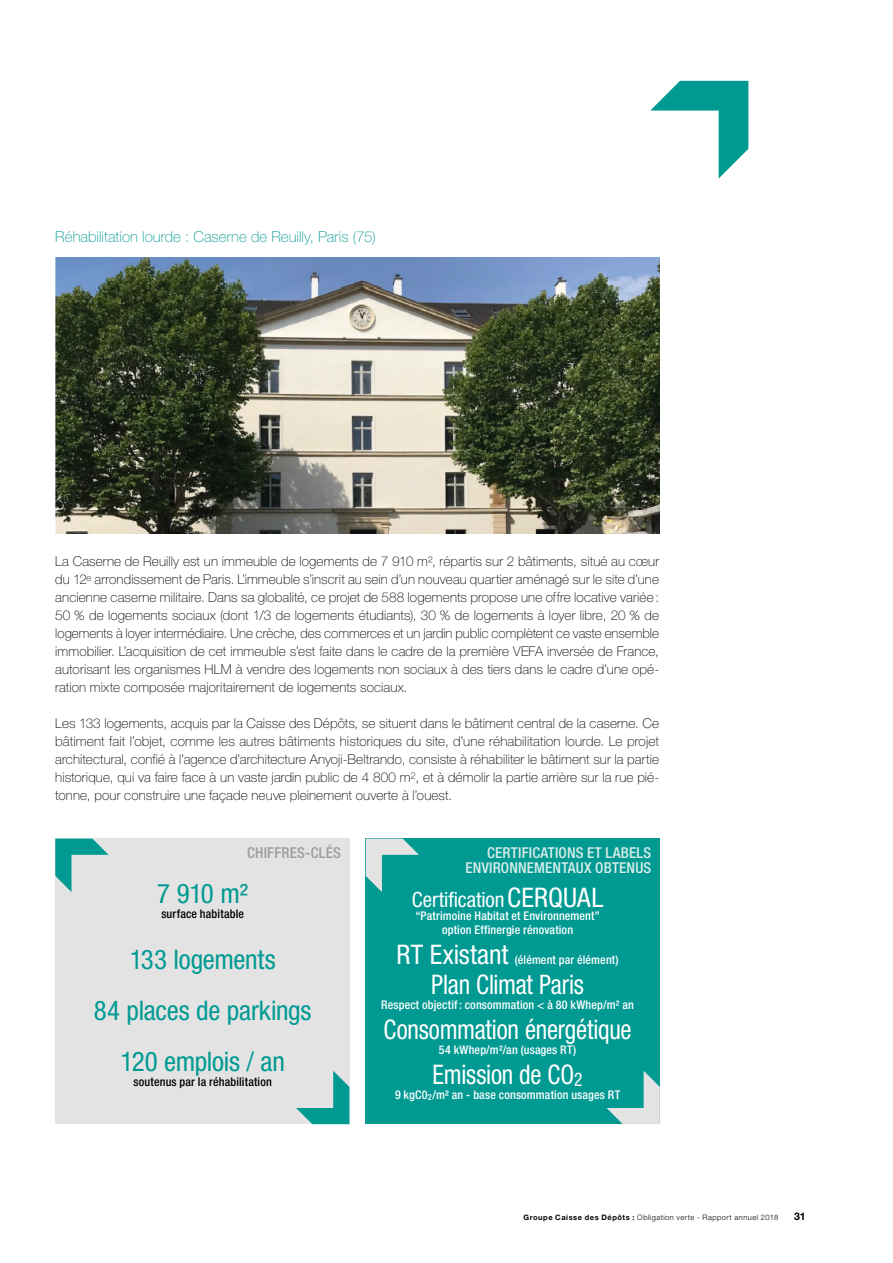
<style>
.page{position:relative;width:893px;height:1263px;background:#fff}
.page>*{position:absolute;margin:0;border:0;box-sizing:border-box;transform-origin:0 0}
.t1{font:condensed 27px "Helvetica Neue LT Std";letter-spacing:-.005em;color:#fff;scale:.92 1}
.t2{font:condensed 27px/51px "Helvetica Neue LT Std";letter-spacing:-.01em;color:#009a93;text-align:center}
.t3{font:condensed 27px "Helvetica Neue LT Std";letter-spacing:-.005em;color:#fff}
.t4{font:condensed 21px "Helvetica Neue LT Std";letter-spacing:-.005em;color:#fff}
.t5{font:100 15px "Helvetica Neue LT Std";letter-spacing:.005em;color:#009a93}
.t6{font:500 condensed 15px/15px "Helvetica Neue LT Std";letter-spacing:.01em;color:#daede8;text-align:right}
.t7{font:500 condensed 15px "Helvetica Neue LT Std";letter-spacing:.015em;color:#9d9d9c}
.t8{font:100 13.5px/18px "Helvetica Neue LT Std";letter-spacing:.01em;color:#000;text-align:justify}
.t9{font:500 condensed 12px/13.5px "Helvetica Neue LT Std";letter-spacing:.015em;color:#fff;text-align:center}
.t10{font:500 condensed 12px "Helvetica Neue LT Std";letter-spacing:.015em;color:#000}
.t11{font:700 10.5px "Helvetica Neue LT Std";color:#000}
.t12{font:300 7.5px "Helvetica Neue LT Std";letter-spacing:.065em;color:#000}
.s1{font-size:27px}
.s2{font-size:8.4px}
.s3{font-weight:700}
</style>
<div class="page">
<img style="left:55px;top:257px;width:604px;height:277px">
<svg style="left:650px;top:81px;width:98px;height:98px"></svg>
<div style="left:55px;top:838px;width:294px;height:286px;background:#e3e3e3"></div>
<svg style="left:296px;top:1071px;width:53px;height:53px"></svg>
<svg style="left:55px;top:838px;width:54px;height:54px"></svg>
<div style="left:366px;top:838px;width:294px;height:286px;background:#009a93"></div>
<svg style="left:607px;top:1071px;width:53px;height:53px"></svg>
<svg style="left:366px;top:838px;width:53px;height:54px"></svg>
<p class="t5" style="left:55px;top:228px;width:322px">Réhabilitation lourde : Caserne de Reuilly, Paris (75)</p>
<p class="t8" style="left:55px;top:552px;width:605px">La Caserne de Reuilly est un immeuble de logements de 7 910 m², répartis sur 2 bâtiments, situé au cœur du 12<sup>e</sup> arrondissement de Paris. L’immeuble s’inscrit au sein d’un nouveau quartier aménagé sur le site d’une ancienne caserne militaire. Dans sa globalité, ce projet de 588 logements propose une offre locative variée:<br>50 % de logements sociaux (dont 1/3 de logements étudiants), 30 % de logements à loyer libre, 20 % de logements à loyer intermédiaire. Une crèche, des commerces et un jardin public complètent ce vaste ensemble immobilier. L’acquisition de cet immeuble s’est faite dans le cadre de la première VEFA inversée de France, autorisant les organismes HLM à vendre des logements non sociaux à des tiers dans le cadre d’une opé&shy;ration mixte composée majoritairement de logements sociaux.</p>
<p class="t8" style="left:55px;top:714px;width:605px">Les 133 logements, acquis par la Caisse des Dépôts, se situent dans le bâtiment central de la caserne. Ce bâtiment fait l’objet, comme les autres bâtiments historiques du site, d’une réhabilitation lourde. Le projet architectural, confié à l’agence d’architecture Anyoji-Beltrando, consiste à réhabiliter le bâtiment sur la partie historique, qui va faire face à un vaste jardin public de 4 800 m<sup>2</sup>, et à démolir la partie arrière sur la rue pié&shy;tonne, pour construire une façade neuve pleinement ouverte à l’ouest.</p>
<p class="t7" style="left:247px;top:843px;width:95px">CHIFFRES-CLÉS</p>
<h1 class="t2" style="left:157px;top:868px;width:92px">7 910 m²</h1>
<p class="t10" style="left:161px;top:906px;width:84px">surface habitable</p>
<h1 class="t2" style="left:94px;top:934px;width:219px">133 logements<br>84 places de parkings<br>120 emplois / an</h1>
<p class="t10" style="left:134px;top:1074px;width:140px">soutenus par la réhabilitation</p>
<p class="t6" style="left:465px;top:845px;width:187px">CERTIFICATIONS ET LABELS<br>ENVIRONNEMENTAUX OBTENUS</p>
<h2 class="t4" style="left:412px;top:887px;width:193px">Certification<span class="s1">CERQUAL</span></h2>
<p class="t9" style="left:415px;top:909px;width:186px">“Patrimoine Habitat et Environnement” option Effinergie rénovation</p>
<h1 class="t3" style="left:397px;top:939px;width:113px">RT Existant</h1>
<p class="t9" style="left:515px;top:953px;width:105px">(élément par élément)</p>
<h1 class="t1" style="left:431px;top:969px;width:167px">Plan Climat Paris</h1>
<p class="t9" style="left:381px;top:998px;width:254px">Respect objectif: consommation &lt; à 80 kWhep/m² an</p>
<h1 class="t1" style="left:384px;top:1014px;width:271px">Consommation énergétique</h1>
<p class="t9" style="left:439px;top:1043px;width:139px">54 kWhep/m²/an (usages RT)</p>
<h1 class="t1" style="left:433px;top:1059px;width:165px">Emission de CO<sub>2</sub></h1>
<p class="t9" style="left:395px;top:1088px;width:227px">9 kgC0<span class="s2">2</span>/m² an - base consommation usages RT</p>
<p class="t12" style="left:523px;top:1213px;width:256px"><span class="s3">Groupe Caisse des Dépôts :</span> Obligation verte - Rapport annuel 2018</p>
<p class="t11" style="left:794px;top:1210px;width:13px">31</p>
</div>
